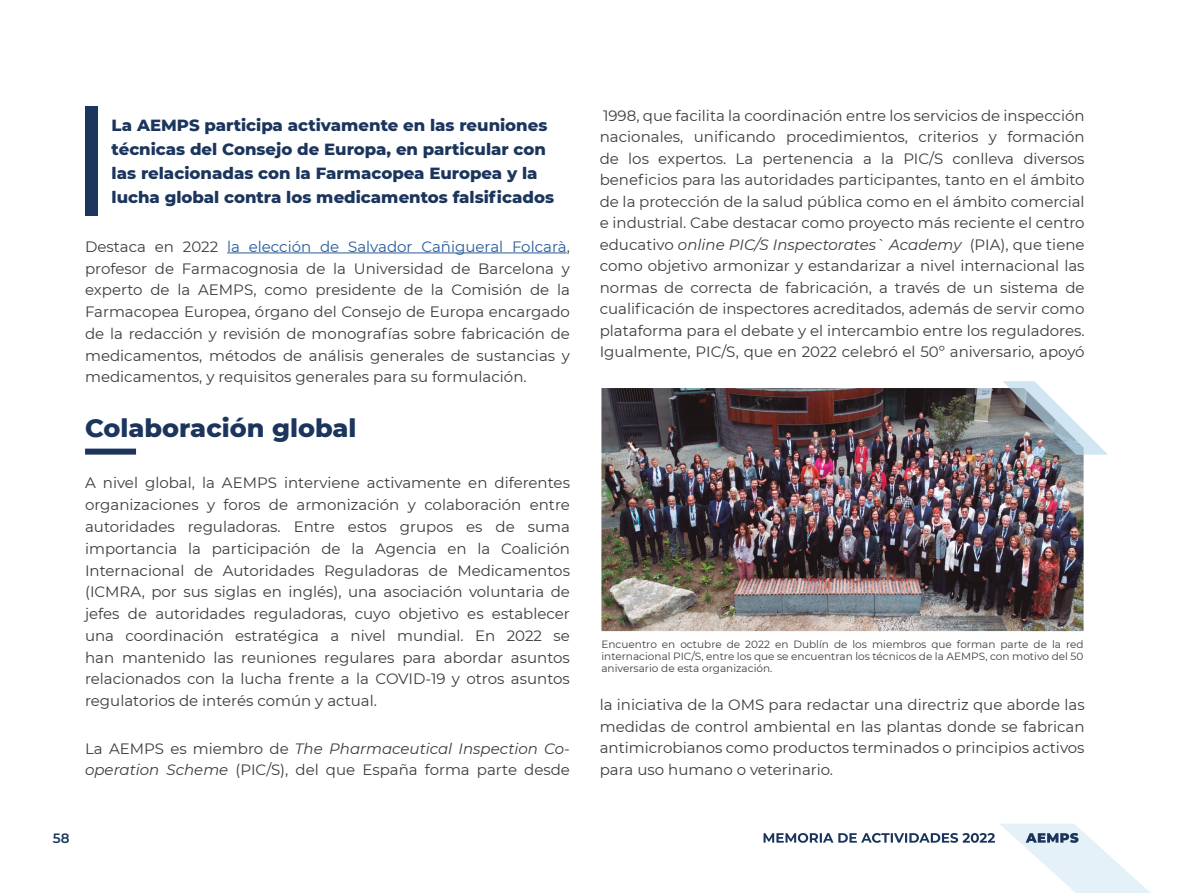
<style>
.page{position:relative;width:1191px;height:893px;background:#fff}
.page>*{position:absolute;margin:0;border:0;box-sizing:border-box;transform-origin:0 0}
.t1{font:800 25.5px "Montserrat";color:#1b355d}
.t2{font:800 16.5px/24px "Montserrat";color:#1b355d;text-align:justify}
.t3{font:15px/21.8px "Montserrat";color:#3c3c3b;text-align:justify}
.t4{font:600 13.5px "Montserrat";color:#1b355d}
.t5{font:10.5px/12px "Montserrat";color:#3c3c3b;text-align:justify}
.s1{color:#275b9b}
.s2{font-style:italic}
</style>
<div class="page">
<div style="left:85px;top:107px;width:13px;height:109px;background:#1b355d"></div>
<svg style="left:763px;top:824px;width:387px;height:69px"></svg>
<hr style="left:227px;top:253px;width:340px;height:1px;background:#275b9b">
<div style="left:85px;top:449px;width:51px;height:6px;background:#1b355d"></div>
<img style="left:601px;top:388px;width:482px;height:243px">
<img style="left:1002px;top:381px;width:106px;height:74px">
<p class="t2" style="left:112px;top:112px;width:437px">La AEMPS participa activamente en las reuniones técnicas del Consejo de Europa, en particular con las relacionadas con la Farmacopea Europea y la</p>
<h4 class="t2" style="left:112px;top:184px;width:444px">lucha global contra los medicamentos falsificados</h4>
<p class="t3" style="left:85px;top:235px;width:486px">Destaca en 2022 <span class="s1">la elección de Salvador Cañigueral Folcarà</span>, profesor de Farmacognosia de la Universidad de Barcelona y experto de la AEMPS, como presidente de la Comisión de la Farmacopea Europea, órgano del Consejo de Europa encargado de la redacción y revisión de monografías sobre fabricación de medicamentos, métodos de análisis generales de sustancias y medicamentos, y requisitos generales para su formulación.</p>
<h2 class="t1" style="left:85px;top:410px;width:273px">Colaboración global</h2>
<p class="t3" style="left:85px;top:472px;width:486px">A nivel global, la AEMPS interviene activamente en diferentes organizaciones y foros de armonización y colaboración entre autoridades reguladoras. Entre estos grupos es de suma importancia la participación de la Agencia en la Coalición Internacional de Autoridades Reguladoras de Medicamentos (ICMRA, por sus siglas en inglés), una asociación voluntaria de jefes de autoridades reguladoras, cuyo objetivo es establecer una coordinación estratégica a nivel mundial. En 2022 se han mantenido las reuniones regulares para abordar asuntos relacionados con la lucha frente a la COVID-19 y otros asuntos regulatorios de interés común y actual.</p>
<p class="t3" style="left:85px;top:737px;width:486px">La AEMPS es miembro de <span class="s2">The Pharmaceutical Inspection Co&shy;operation Scheme</span> (PIC/S), del que España forma parte desde</p>
<p class="t4" style="left:53px;top:829px;width:18px">58</p>
<p class="t3" style="left:603px;top:104px;width:483px">1998, que facilita la coordinación entre los servicios de inspección</p>
<p class="t3" style="left:600px;top:126px;width:486px">nacionales, unificando procedimientos, criterios y formación</p>
<p class="t3" style="left:600px;top:147px;width:486px">de los expertos. La pertenencia a la PIC/S conlleva diversos</p>
<p class="t3" style="left:600px;top:169px;width:486px">beneficios para las autoridades participantes, tanto en el ámbito</p>
<p class="t3" style="left:600px;top:190px;width:486px">de la protección de la salud pública como en el ámbito comercial e industrial. Cabe destacar como proyecto más reciente el centro educativo <span class="s2">online PIC/S Inspectorates` Academy</span> (PIA), que tiene como objetivo armonizar y estandarizar a nivel internacional las normas de correcta de fabricación, a través de un sistema de</p>
<p class="t3" style="left:600px;top:297px;width:486px">cualificación de inspectores acreditados, además de servir como</p>
<p class="t3" style="left:600px;top:319px;width:486px">plataforma para el debate y el intercambio entre los reguladores.<br>Igualmente, PIC/S, que en 2022 celebró el 50º aniversario, apoyó</p>
<p class="t5" style="left:601px;top:638px;width:483px">Encuentro en octubre de 2022 en Dublín de los miembros que forman parte de la red internacional PIC/S, entre los que se encuentran los técnicos de la AEMPS, con motivo del 50 aniversario de esta organización.</p>
<p class="t3" style="left:600px;top:694px;width:486px">la iniciativa de la OMS para redactar una directriz que aborde las medidas de control ambiental en las plantas donde se fabrican antimicrobianos como productos terminados o principios activos para uso humano o veterinario.</p>
</div>
